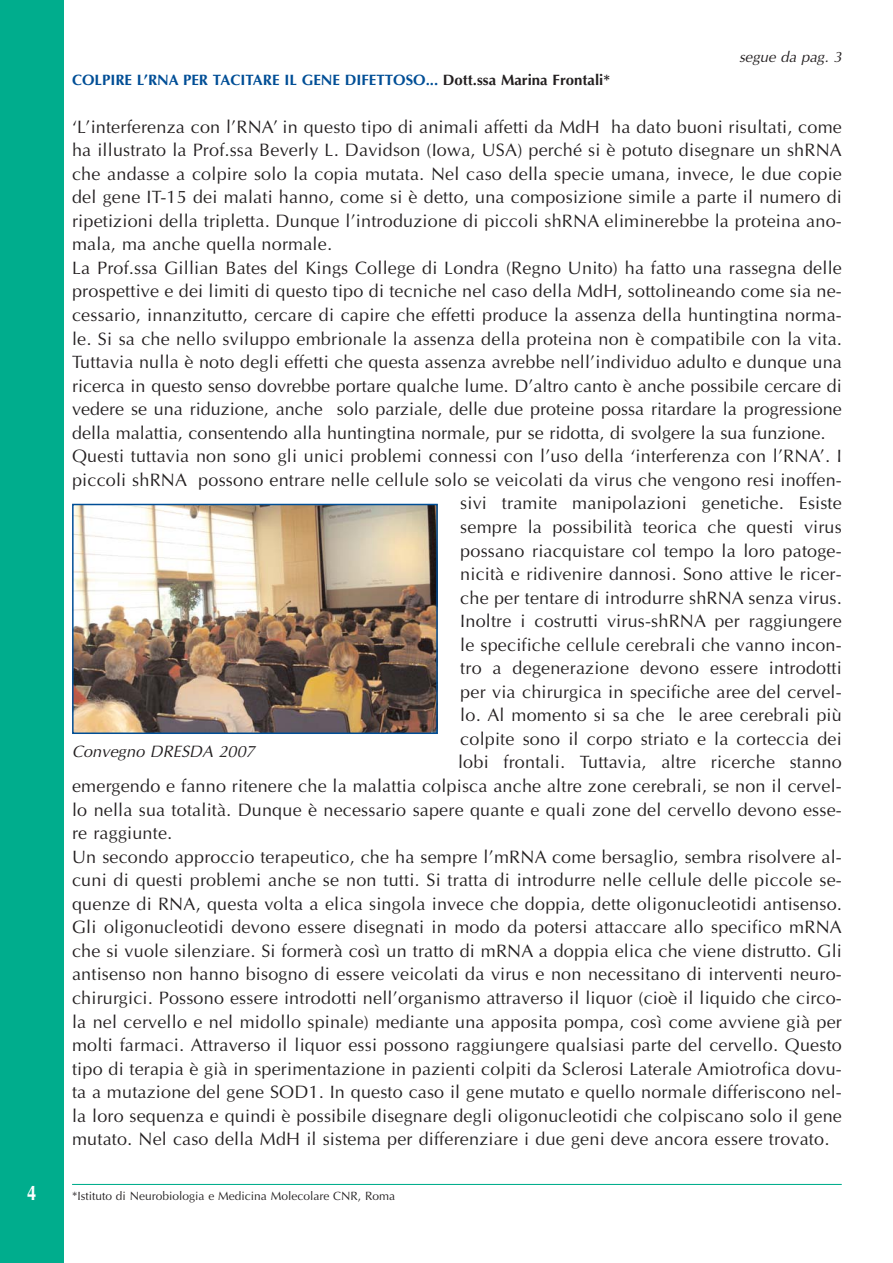
<style>
.page{position:relative;width:893px;height:1263px;background:#fff}
.page>*{position:absolute;margin:0;border:0;box-sizing:border-box;transform-origin:0 0}
.t1{font:700 21px "Optima";color:#fff;scale:.8 1}
.t2{font:18px "Optima";letter-spacing:.01em;color:#231f20}
.t3{font:italic 16.5px "Optima";color:#231f20}
.t4{font:700 15px "Optima";color:#004e96}
.t5{font:italic 15px "Optima";color:#231f20}
.t6{font:12px "Optima";color:#231f20}
.s1{color:#231f20}
</style>
<div class="page">
<div style="left:0;top:1px;width:64px;height:1262px;background:#00ad8d"></div>
<img style="left:75px;top:507px;width:360px;height:224px">
<div style="left:72px;top:504px;width:366px;height:230px;border:2px solid #004e96"></div>
<hr style="left:72px;top:1184px;width:770px;height:1px;background:#00ad8d">
<p class="t1" style="left:27px;top:1184px;width:13px">4</p>
<p class="t5" style="left:739px;top:51px;width:104px">segue da pag. 3</p>
<p class="t4" style="left:72px;top:74px;width:539px">COLPIRE L’RNA PER TACITARE IL GENE DIFETTOSO... <span class="s1">Dott.ssa Marina Frontali*</span></p>
<p class="t2" style="left:72px;top:119px;width:771px">‘L’interferenza con l’RNA’ in questo tipo di animali affetti da MdH ha dato buoni risultati, come</p>
<p class="t2" style="left:72px;top:143px;width:771px">ha illustrato la Prof.ssa Beverly L. Davidson (Iowa, USA) perché si è potuto disegnare un shRNA</p>
<p class="t2" style="left:72px;top:166px;width:771px">che andasse a colpire solo la copia mutata. Nel caso della specie umana, invece, le due copie</p>
<p class="t2" style="left:72px;top:190px;width:771px">del gene IT-15 dei malati hanno, come si è detto, una composizione simile a parte il numero di</p>
<p class="t2" style="left:72px;top:213px;width:771px">ripetizioni della tripletta. Dunque l’introduzione di piccoli shRNA eliminerebbe la proteina ano-</p>
<p class="t2" style="left:72px;top:237px;width:261px">mala, ma anche quella normale.</p>
<p class="t2" style="left:72px;top:260px;width:771px">La Prof.ssa Gillian Bates del Kings College di Londra (Regno Unito) ha fatto una rassegna delle</p>
<p class="t2" style="left:72px;top:284px;width:771px">prospettive e dei limiti di questo tipo di tecniche nel caso della MdH, sottolineando come sia ne-</p>
<p class="t2" style="left:72px;top:307px;width:771px">cessario, innanzitutto, cercare di capire che effetti produce la assenza della huntingtina norma-</p>
<p class="t2" style="left:72px;top:331px;width:771px">le. Si sa che nello sviluppo embrionale la assenza della proteina non è compatibile con la vita.</p>
<p class="t2" style="left:72px;top:354px;width:771px">Tuttavia nulla è noto degli effetti che questa assenza avrebbe nell’individuo adulto e dunque una</p>
<p class="t2" style="left:72px;top:378px;width:771px">ricerca in questo senso dovrebbe portare qualche lume. D’altro canto è anche possibile cercare di</p>
<p class="t2" style="left:72px;top:402px;width:771px">vedere se una riduzione, anche solo parziale, delle due proteine possa ritardare la progressione</p>
<p class="t2" style="left:72px;top:425px;width:755px">della malattia, consentendo alla huntingtina normale, pur se ridotta, di svolgere la sua funzione.</p>
<p class="t2" style="left:72px;top:449px;width:771px">Questi tuttavia non sono gli unici problemi connessi con l’uso della ‘interferenza con l’RNA’. I</p>
<p class="t2" style="left:72px;top:472px;width:771px">piccoli shRNA possono entrare nelle cellule solo se veicolati da virus che vengono resi inoffen-</p>
<p class="t2" style="left:460px;top:496px;width:383px">sivi tramite manipolazioni genetiche. Esiste</p>
<p class="t2" style="left:460px;top:519px;width:383px">sempre la possibilità teorica che questi virus</p>
<p class="t2" style="left:460px;top:543px;width:383px">possano riacquistare col tempo la loro patoge-</p>
<p class="t2" style="left:460px;top:566px;width:383px">nicità e ridivenire dannosi. Sono attive le ricer-</p>
<p class="t2" style="left:460px;top:590px;width:383px">che per tentare di introdurre shRNA senza virus.</p>
<p class="t2" style="left:460px;top:614px;width:383px">Inoltre i costrutti virus-shRNA per raggiungere</p>
<p class="t2" style="left:460px;top:637px;width:383px">le specifiche cellule cerebrali che vanno incon-</p>
<p class="t2" style="left:460px;top:661px;width:383px">tro a degenerazione devono essere introdotti</p>
<p class="t2" style="left:460px;top:684px;width:383px">per via chirurgica in specifiche aree del cervel-</p>
<p class="t2" style="left:460px;top:708px;width:383px">lo. Al momento si sa che le aree cerebrali più</p>
<p class="t2" style="left:460px;top:731px;width:383px">colpite sono il corpo striato e la corteccia dei</p>
<p class="t2" style="left:458px;top:755px;width:385px">lobi frontali. Tuttavia, altre ricerche stanno</p>
<p class="t2" style="left:72px;top:778px;width:771px">emergendo e fanno ritenere che la malattia colpisca anche altre zone cerebrali, se non il cervel-</p>
<p class="t2" style="left:72px;top:802px;width:771px">lo nella sua totalità. Dunque è necessario sapere quante e quali zone del cervello devono esse-</p>
<p class="t2" style="left:72px;top:825px;width:102px">re raggiunte.</p>
<p class="t2" style="left:72px;top:849px;width:771px">Un secondo approccio terapeutico, che ha sempre l’mRNA come bersaglio, sembra risolvere al-</p>
<p class="t2" style="left:72px;top:873px;width:771px">cuni di questi problemi anche se non tutti. Si tratta di introdurre nelle cellule delle piccole se-</p>
<p class="t2" style="left:72px;top:896px;width:771px">quenze di RNA, questa volta a elica singola invece che doppia, dette oligonucleotidi antisenso.</p>
<p class="t2" style="left:72px;top:920px;width:771px">Gli oligonucleotidi devono essere disegnati in modo da potersi attaccare allo specifico mRNA</p>
<p class="t2" style="left:72px;top:943px;width:771px">che si vuole silenziare. Si formerà così un tratto di mRNA a doppia elica che viene distrutto. Gli</p>
<p class="t2" style="left:72px;top:967px;width:771px">antisenso non hanno bisogno di essere veicolati da virus e non necessitano di interventi neuro-</p>
<p class="t2" style="left:72px;top:990px;width:771px">chirurgici. Possono essere introdotti nell’organismo attraverso il liquor (cioè il liquido che circo-</p>
<p class="t2" style="left:72px;top:1014px;width:771px">la nel cervello e nel midollo spinale) mediante una apposita pompa, così come avviene già per</p>
<p class="t2" style="left:72px;top:1037px;width:771px">molti farmaci. Attraverso il liquor essi possono raggiungere qualsiasi parte del cervello. Questo</p>
<p class="t2" style="left:72px;top:1061px;width:771px">tipo di terapia è già in sperimentazione in pazienti colpiti da Sclerosi Laterale Amiotrofica dovu-</p>
<p class="t2" style="left:72px;top:1085px;width:771px">ta a mutazione del gene SOD1. In questo caso il gene mutato e quello normale differiscono nel-</p>
<p class="t2" style="left:72px;top:1108px;width:771px">la loro sequenza e quindi è possibile disegnare degli oligonucleotidi che colpiscano solo il gene</p>
<p class="t2" style="left:72px;top:1132px;width:759px">mutato. Nel caso della MdH il sistema per differenziare i due geni deve ancora essere trovato.</p>
<p class="t3" style="left:72px;top:745px;width:184px">Convegno DRESDA 2007</p>
<p class="t6" style="left:72px;top:1191px;width:325px">*Istituto di Neurobiologia e Medicina Molecolare CNR, Roma</p>
</div>
